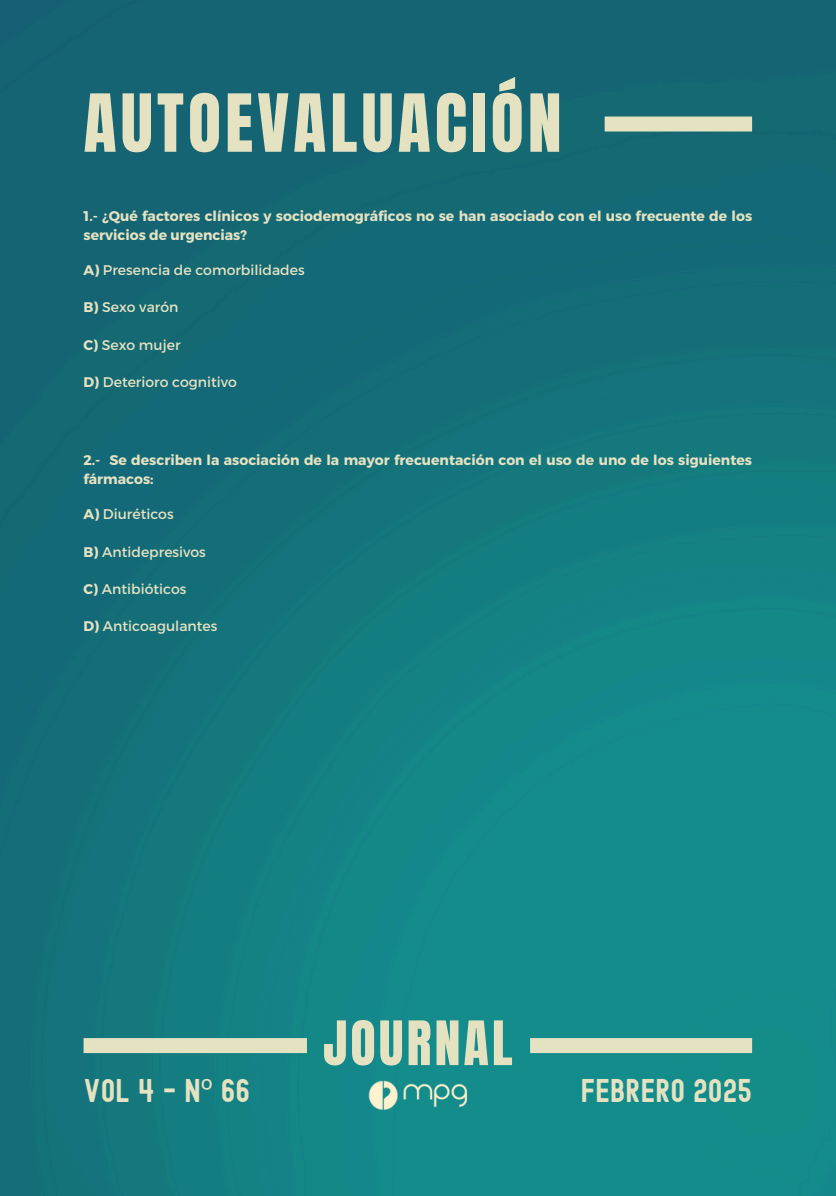
<style>
.page{position:relative;width:836px;height:1196px;background:#fff}
.page>*{position:absolute;margin:0;border:0;box-sizing:border-box;transform-origin:0 0}
.t1{font:68px "Anton";letter-spacing:.06em;color:#e4e2c1}
.t2{font:52px "Anton";letter-spacing:.06em;color:#e4e2c1}
.t3{font:32px "Edmund";color:#e4e2c1}
.t4{font:700 14px/18.6px "Montserrat";color:#e4e2c1}
.t5{font:14px "Montserrat";color:#e4e2c1}
.s1{font-weight:700}
.s2{font-family:"Noto Sans"}
</style>
<div class="page">
<img style="left:0;top:0;width:836px;height:1195px">
<div style="left:84px;top:1038px;width:223px;height:15px;background:#e4e2c1"></div>
<div style="left:530px;top:1038px;width:222px;height:15px;background:#e4e2c1"></div>
<div style="left:604px;top:116px;width:148px;height:15px;background:#e4e2c1"></div>
<img style="left:367px;top:1079px;width:101px;height:33px">
<p class="t1" style="left:84px;top:74px;width:479px">AUTOEVALUACIÓN</p>
<p class="t4" style="left:84px;top:206px;width:670px">1.- ¿Qué factores clínicos y sociodemográficos no se han asociado con el uso frecuente de los servicios de urgencias?</p>
<p class="t5" style="left:84px;top:261px;width:222px"><span class="s1">A)</span> Presencia de comorbilidades</p>
<p class="t5" style="left:84px;top:298px;width:96px"><span class="s1">B)</span> Sexo varón</p>
<p class="t5" style="left:84px;top:336px;width:98px"><span class="s1">C)</span> Sexo mujer</p>
<p class="t5" style="left:84px;top:373px;width:155px"><span class="s1">D)</span> Deterioro cognitivo</p>
<p class="t4" style="left:83px;top:450px;width:670px">2.- Se describen la asociación de la mayor frecuentación con el uso de uno de los siguientes fármacos:</p>
<p class="t5" style="left:84px;top:505px;width:92px"><span class="s1">A)</span> Diuréticos</p>
<p class="t5" style="left:84px;top:542px;width:124px"><span class="s1">B)</span> Antidepresivos</p>
<p class="t5" style="left:84px;top:580px;width:104px"><span class="s1">C)</span> Antibióticos</p>
<p class="t5" style="left:84px;top:617px;width:135px"><span class="s1">D)</span> Anticoagulantes</p>
<h1 class="t2" style="left:323px;top:1005px;width:191px">JOURNAL</h1>
<p class="t3" style="left:84px;top:1076px;width:168px">VOL 4 - N<span class="s2">º</span> 66</p>
<h3 class="t3" style="left:580px;top:1076px;width:173px">FEBRERO 2025</h3>
</div>
